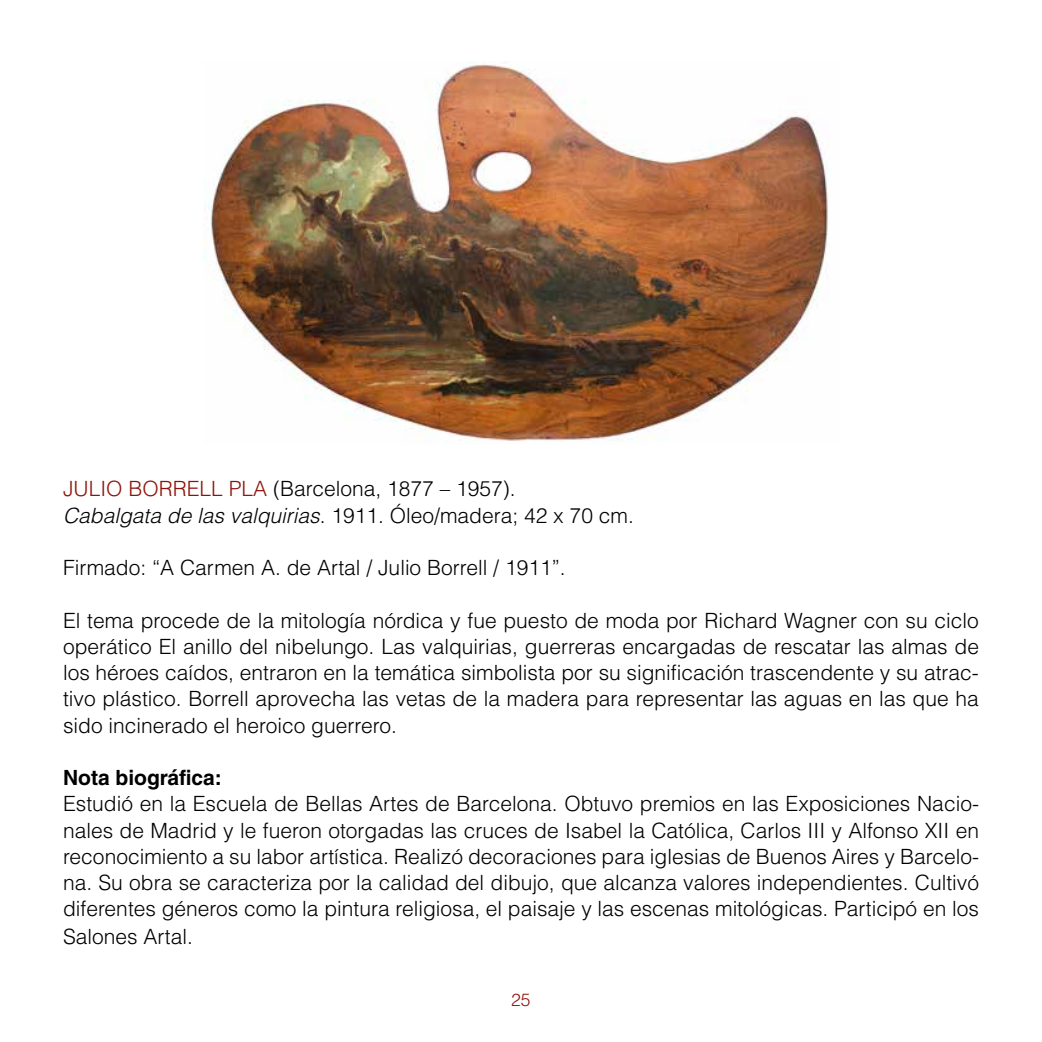
<style>
.page{position:relative;width:1042px;height:1042px;background:#fff}
.page>*{position:absolute;margin:0;border:0;box-sizing:border-box;transform-origin:0 0}
.t1{font:300 21px/26.2px "Helvetica LT Std";color:#000;text-align:justify}
.t2{font:700 21px "Helvetica LT Std";color:#000}
.t3{font:300 17.5px "Helvetica LT Std";color:#8e140b}
.s1{color:#8e140b}
.s2{font-style:italic}
</style>
<div class="page">
<img style="left:203px;top:62px;width:626px;height:380px">
<p class="t1" style="left:63px;top:475px;width:572px"><span class="s1">JULIO BORRELL PLA</span> (Barcelona, 1877 – 1957).<br><span class="s2">Cabalgata de las valquirias</span>. 1911. Óleo/madera; 42 x 70 cm.</p>
<p class="t1" style="left:63px;top:554px;width:504px">Firmado: “A Carmen A. de Artal / Julio Borrell / 1911”.</p>
<p class="t1" style="left:63px;top:607px;width:917px">El tema procede de la mitología nórdica y fue puesto de moda por Richard Wagner con su ciclo operático El anillo del nibelungo. Las valquirias, guerreras encargadas de rescatar las almas de los héroes caídos, entraron en la temática simbolista por su significación trascendente y su atrac&shy;tivo plástico. Borrell aprovecha las vetas de la madera para representar las aguas en las que ha sido incinerado el heroico guerrero.</p>
<p class="t2" style="left:63px;top:765px;width:160px">Nota biográfica:</p>
<p class="t1" style="left:63px;top:790px;width:917px">Estudió en la Escuela de Bellas Artes de Barcelona. Obtuvo premios en las Exposiciones Nacio&shy;nales de Madrid y le fueron otorgadas las cruces de Isabel la Católica, Carlos III y Alfonso XII en reconocimiento a su labor artística. Realizó decoraciones para iglesias de Buenos Aires y Barcelo&shy;na. Su obra se caracteriza por la calidad del dibujo, que alcanza valores independientes. Cultivó diferentes géneros como la pintura religiosa, el paisaje y las escenas mitológicas. Participó en los Salones Artal.</p>
<p class="t3" style="left:511px;top:988px;width:21px">25</p>
</div>
